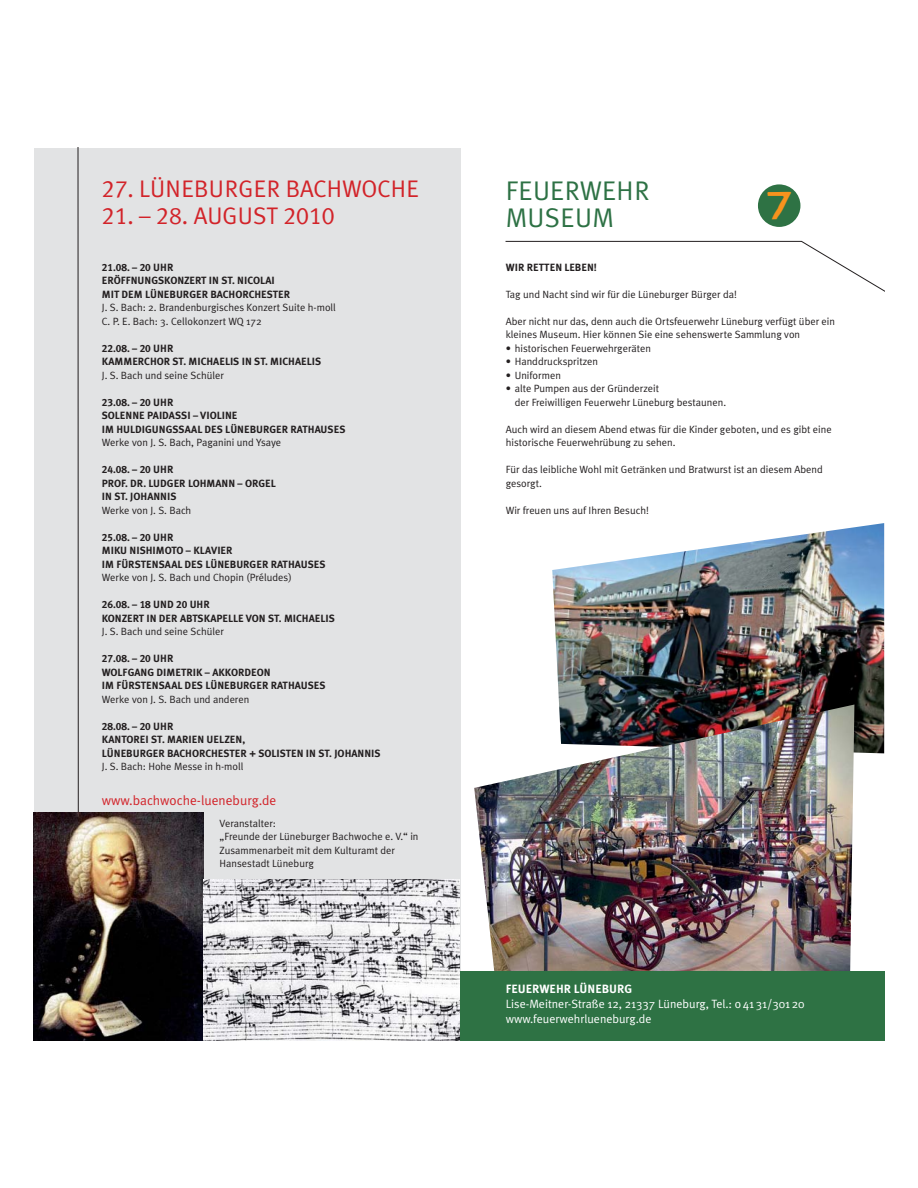
<style>
.page{position:relative;width:918px;height:1188px;background:#fff}
.page>*{position:absolute;margin:0;border:0;box-sizing:border-box;transform-origin:0 0}
.t1{font:49.5px "Neo Retro Fill";color:#f7931d}
.t2{font:27px/27px "Meta Plus Normal Caps";letter-spacing:.015em;color:#2d7144}
.t3{font:24px "Meta Plus Normal Caps";color:#d22329}
.t4{font:13.5px "Meta Plus Normal";color:#d22329}
.t5{font:12px/15px "Meta Plus Normal";color:#fff}
.t6{font:700 12px "Meta Plus";color:#fff}
.t7{font:10.5px/13.5px "Meta Plus Normal";color:#231f20}
.t8{font:700 10.5px/13.5px "Meta Plus";color:#231f20}
.t9{font:10.5px "Meta Plus Bold Caps";color:#231f20}
.s1{font-family:"Meta Plus";font-weight:700}
</style>
<div class="page">
<div style="left:758px;top:184px;width:42px;height:43px;background:#2e7244;border-radius:50%"></div>
<div style="left:34px;top:148px;width:426px;height:892px;background:#e2e3e4"></div>
<img style="left:552px;top:523px;width:332px;height:230px">
<svg style="left:505px;top:241px;width:379px;height:51px"></svg>
<hr style="left:78px;top:148px;width:1px;height:677px;background:#231f20">
<img style="left:474px;top:705px;width:380px;height:266px">
<div style="left:459px;top:971px;width:425px;height:69px;background:#2e7244"></div>
<img style="left:34px;top:813px;width:170px;height:227px">
<img style="left:204px;top:879px;width:255px;height:161px">
<h3 class="t3" style="left:102px;top:181px;width:319px">27. LÜNEBURGER BACHWOCHE</h3>
<h3 class="t3" style="left:102px;top:208px;width:234px">21. – 28. AUGUST 2010</h3>
<p class="t9" style="left:102px;top:263px;width:73px">21.08. – 20 <span class="s1">UHR</span></p>
<p class="t8" style="left:102px;top:274px;width:190px">ERÖFFNUNGSKONZERT IN ST. NICOLAI<br>MIT DEM LÜNEBURGER BACHORCHESTER</p>
<p class="t7" style="left:102px;top:301px;width:236px">J. S. Bach: 2. Brandenburgisches Konzert Suite h-moll<br>C. P. E. Bach: 3. Cellokonzert WQ 172</p>
<p class="t9" style="left:102px;top:344px;width:73px">22.08. – 20 <span class="s1">UHR</span></p>
<p class="t8" style="left:102px;top:355px;width:221px">KAMMERCHOR ST. MICHAELIS IN ST. MICHAELIS</p>
<p class="t7" style="left:102px;top:369px;width:124px">J. S. Bach und seine Schüler</p>
<p class="t9" style="left:102px;top:398px;width:73px">23.08. – 20 <span class="s1">UHR</span></p>
<p class="t8" style="left:102px;top:409px;width:245px">SOLENNE PAIDASSI – VIOLINE<br>IM HULDIGUNGSSAAL DES LÜNEBURGER RATHAUSES</p>
<p class="t7" style="left:102px;top:436px;width:181px">Werke von J. S. Bach, Paganini und Ysaye</p>
<p class="t9" style="left:102px;top:466px;width:73px">24.08. – 20 <span class="s1">UHR</span></p>
<p class="t8" style="left:102px;top:477px;width:176px">PROF. DR. LUDGER LOHMANN – ORGEL<br>IN ST. JOHANNIS</p>
<p class="t7" style="left:102px;top:504px;width:91px">Werke von J. S. Bach</p>
<p class="t9" style="left:102px;top:533px;width:73px">25.08. – 20 <span class="s1">UHR</span></p>
<p class="t8" style="left:102px;top:544px;width:225px">MIKU NISHIMOTO – KLAVIER<br>IM FÜRSTENSAAL DES LÜNEBURGER RATHAUSES</p>
<p class="t7" style="left:102px;top:571px;width:191px">Werke von J. S. Bach und Chopin (Préludes)</p>
<p class="t9" style="left:102px;top:601px;width:109px">26.08. – 18 <span class="s1">UND</span> 20 <span class="s1">UHR</span></p>
<p class="t8" style="left:102px;top:612px;width:235px">KONZERT IN DER ABTSKAPELLE VON ST. MICHAELIS</p>
<p class="t7" style="left:102px;top:625px;width:124px">J. S. Bach und seine Schüler</p>
<p class="t9" style="left:102px;top:655px;width:73px">27.08. – 20 <span class="s1">UHR</span></p>
<p class="t8" style="left:102px;top:666px;width:225px">WOLFGANG DIMETRIK – AKKORDEON<br>IM FÜRSTENSAAL DES LÜNEBURGER RATHAUSES</p>
<p class="t7" style="left:102px;top:693px;width:149px">Werke von J. S. Bach und anderen</p>
<p class="t9" style="left:102px;top:722px;width:73px">28.08. – 20 <span class="s1">UHR</span></p>
<p class="t8" style="left:102px;top:733px;width:280px">KANTOREI ST. MARIEN UELZEN,<br>LÜNEBURGER BACHORCHESTER + SOLISTEN IN ST. JOHANNIS</p>
<p class="t7" style="left:102px;top:760px;width:143px">J. S. Bach: Hohe Messe in h-moll</p>
<p class="t4" style="left:102px;top:795px;width:176px">www.bachwoche-lueneburg.de</p>
<p class="t7" style="left:220px;top:817px;width:200px">Veranstalter:<br>„Freunde der Lüneburger Bachwoche e. V.“ in<br>Zusammenarbeit mit dem Kulturamt der<br>Hansestadt Lüneburg</p>
<h2 class="t2" style="left:506px;top:180px;width:146px">FEUERWEHR<br>MUSEUM</h2>
<p class="t9" style="left:506px;top:263px;width:93px">WIR RETTEN LEBEN!</p>
<p class="t7" style="left:506px;top:288px;width:233px">Tag und Nacht sind wir für die Lüneburger Bürger da!</p>
<p class="t7" style="left:506px;top:315px;width:331px">Aber nicht nur das, denn auch die Ortsfeuerwehr Lüneburg verfügt über ein kleines Museum. Hier können Sie eine sehenswerte Sammlung von</p>
<p class="t7" style="left:506px;top:342px;width:147px">• historischen Feuerwehrgeräten</p>
<p class="t7" style="left:506px;top:355px;width:94px">• Handdruckspritzen</p>
<p class="t7" style="left:506px;top:369px;width:57px">• Uniformen</p>
<p class="t7" style="left:515px;top:382px;width:213px;text-indent:-9px">• alte Pumpen aus der Gründerzeit<br>der Freiwilligen Feuerwehr Lüneburg bestaunen.</p>
<p class="t7" style="left:506px;top:423px;width:327px">Auch wird an diesem Abend etwas für die Kinder geboten, und es gibt eine historische Feuerwehrübung zu sehen.</p>
<p class="t7" style="left:506px;top:463px;width:319px">Für das leibliche Wohl mit Getränken und Bratwurst ist an diesem Abend gesorgt.</p>
<p class="t7" style="left:506px;top:504px;width:145px">Wir freuen uns auf Ihren Besuch!</p>
<h1 class="t1" style="left:764px;top:177px;width:36px">7</h1>
<p class="t6" style="left:506px;top:984px;width:128px">FEUERWEHR LÜNEBURG</p>
<p class="t5" style="left:506px;top:997px;width:300px">Lise-Meitner-Straße 12, 21337 Lüneburg, Tel.: o 41 31/301 20 www.feuerwehrlueneburg.de</p>
</div>
